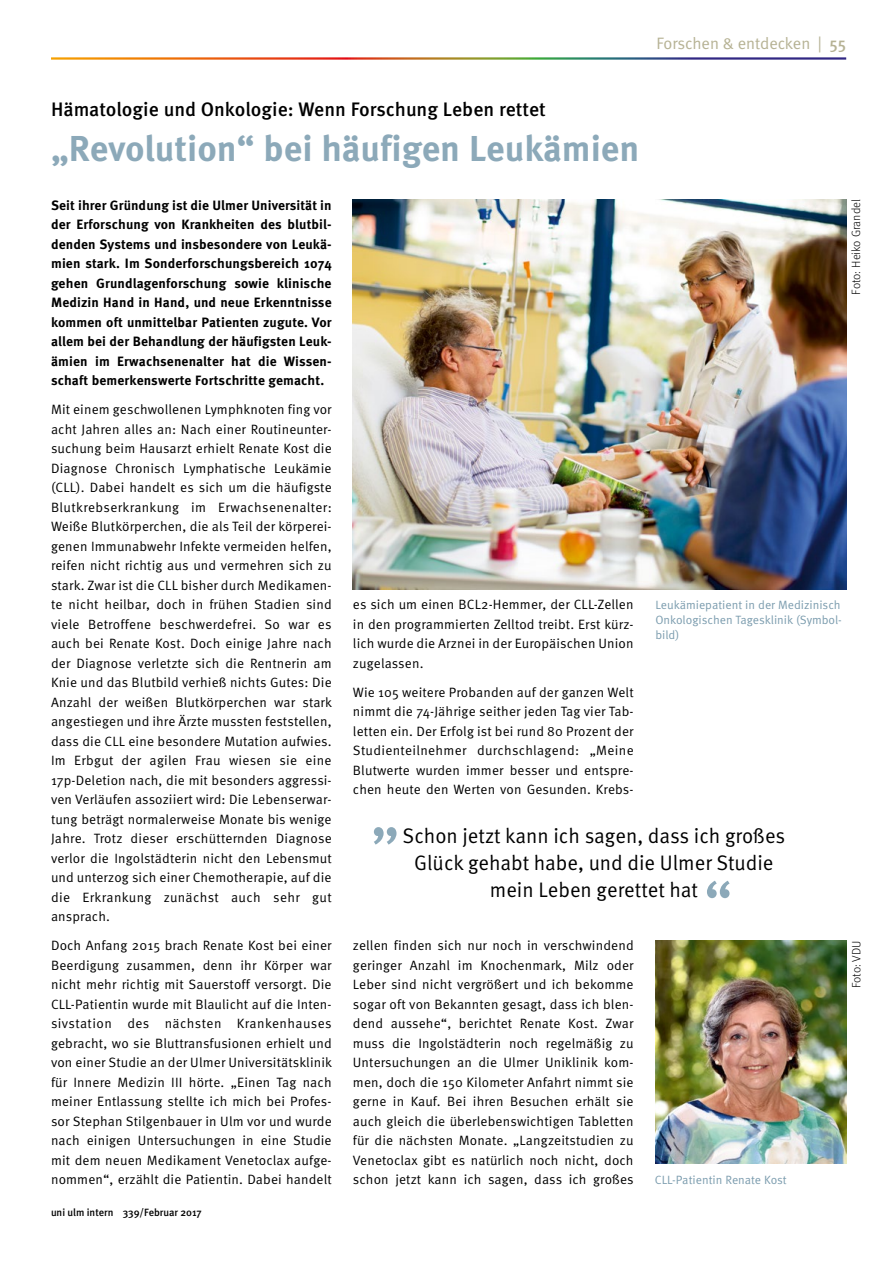
<style>
.page{position:relative;width:893px;height:1263px;background:#fff}
.page>*{position:absolute;margin:0;border:0;box-sizing:border-box;transform-origin:0 0}
.t1{font:700 36px "Meta OT";color:#8ca9b9}
.t2{font:21px/27px "Meta OT Norm";color:#000;text-align:center}
.t3{font:500 19.5px "Meta OT";color:#000}
.t4{font:16.5px "Meta Normal";color:#b6b294}
.t5{font:13.5px/19.5px "Meta OT Norm";letter-spacing:.01em;color:#000;text-align:justify}
.t6{font:700 13.5px/19.5px "Meta OT";letter-spacing:.01em;color:#000;text-align:justify}
.t7{font:12px/15px "Meta OT Norm";color:#7b9cae;text-align:justify}
.t8{font:300 12px "Meta OT";color:#000}
.t9{font:500 10.5px "Meta";color:#000}
.s1{font-family:"Meta";font-weight:500}
</style>
<div class="page">
<img style="left:353px;top:200px;width:494px;height:390px">
<img style="left:655px;top:941px;width:191px;height:223px">
<svg style="left:374px;top:827px;width:22px;height:18px"></svg>
<svg style="left:707px;top:881px;width:23px;height:17px"></svg>
<h3 class="t3" style="left:51px;top:97px;width:496px">Hämatologie und Onkologie: Wenn Forschung Leben rettet</h3>
<h1 class="t1" style="left:51px;top:126px;width:590px">„Revolution“ bei häufigen Leukämien</h1>
<p class="t4" style="left:657px;top:34px;width:191px">Forschen &amp; entdecken | <span class="s1">55</span></p>
<p class="t6" style="left:51px;top:195px;width:282px">Seit ihrer Gründung ist die Ulmer Universität in der Erforschung von Krankheiten des blutbil&shy;denden Systems und insbesondere von Leukä&shy;mien stark. Im Sonderforschungsbereich 1074 gehen Grundlagenforschung sowie klinische Medizin Hand in Hand, und neue Erkenntnisse kommen oft unmittelbar Patienten zugute. Vor allem bei der Behandlung der häufigsten Leuk&shy;ämien im Erwachsenenalter hat die Wissen&shy;schaft bemerkenswerte Fortschritte gemacht.</p>
<p class="t5" style="left:51px;top:400px;width:283px">Mit einem geschwollenen Lymphknoten fing vor acht Jahren alles an: Nach einer Routineunter&shy;suchung beim Hausarzt erhielt Renate Kost die Diagnose Chronisch Lymphatische Leukämie (CLL). Dabei handelt es sich um die häufigste Blutkrebserkrankung im Erwachsenenalter:<br>Weiße Blutkörperchen, die als Teil der körperei&shy;genen Immunabwehr Infekte vermeiden helfen, reifen nicht richtig aus und vermehren sich zu stark. Zwar ist die CLL bisher durch Medikamen&shy;te nicht heilbar, doch in frühen Stadien sind viele Betroffene beschwerdefrei. So war es auch bei Renate Kost. Doch einige Jahre nach der Diagnose verletzte sich die Rentnerin am Knie und das Blutbild verhieß nichts Gutes: Die Anzahl der weißen Blutkörperchen war stark angestiegen und ihre Ärzte mussten feststellen, dass die CLL eine besondere Mutation aufwies.<br>Im Erbgut der agilen Frau wiesen sie eine 17p-Deletion nach, die mit besonders aggressi&shy;ven Verläufen assoziiert wird: Die Lebenserwar&shy;tung beträgt normalerweise Monate bis wenige Jahre. Trotz dieser erschütternden Diagnose verlor die Ingolstädterin nicht den Lebensmut und unterzog sich einer Chemotherapie, auf die die Erkrankung zunächst auch sehr gut ansprach.</p>
<p class="t5" style="left:51px;top:936px;width:283px">Doch Anfang 2015 brach Renate Kost bei einer Beerdigung zusammen, denn ihr Körper war nicht mehr richtig mit Sauerstoff versorgt. Die CLL-Patientin wurde mit Blaulicht auf die Inten&shy;sivstation des nächsten Krankenhauses gebracht, wo sie Bluttransfusionen erhielt und von einer Studie an der Ulmer Universitätsklinik für Innere Medizin III hörte. „Einen Tag nach meiner Entlassung stellte ich mich bei Profes&shy;sor Stephan Stilgenbauer in Ulm vor und wurde nach einigen Untersuchungen in eine Studie mit dem neuen Medikament Venetoclax aufge&shy;nommen“, erzählt die Patientin. Dabei handelt</p>
<p class="t9" style="left:51px;top:1206px;width:152px">uni ulm intern 339/Februar 2017</p>
<p class="t8" style="left:849px;top:294px;width:97px;rotate:-90deg">Foto: Heiko Grandel</p>
<p class="t5" style="left:353px;top:595px;width:282px">es sich um einen BCL2-Hemmer, der CLL-Zellen in den programmierten Zelltod treibt. Erst kürz&shy;lich wurde die Arznei in der Europäischen Union zugelassen.</p>
<p class="t5" style="left:353px;top:682px;width:282px">Wie 105 weitere Probanden auf der ganzen Welt nimmt die 74-Jährige seither jeden Tag vier Tab&shy;letten ein. Der Erfolg ist bei rund 80 Prozent der Studienteilnehmer durchschlagend: „Meine Blutwerte wurden immer besser und entspre&shy;chen heute den Werten von Gesunden. Krebs-</p>
<p class="t7" style="left:655px;top:597px;width:188px">Leukämiepatient in der Medizinisch Onkologischen Tagesklinik (Symbol&shy;bild)</p>
<h2 class="t2" style="left:403px;top:822px;width:384px">Schon jetzt kann ich sagen, dass ich großes<br>Glück gehabt habe, und die Ulmer Studie mein Leben gerettet hat</h2>
<p class="t5" style="left:353px;top:936px;width:282px">zellen finden sich nur noch in verschwindend geringer Anzahl im Knochenmark, Milz oder Leber sind nicht vergrößert und ich bekomme sogar oft von Bekannten gesagt, dass ich blen&shy;dend aussehe“, berichtet Renate Kost. Zwar muss die Ingolstädterin noch regelmäßig zu Untersuchungen an die Ulmer Uniklinik kom&shy;men, doch die 150 Kilometer Anfahrt nimmt sie gerne in Kauf. Bei ihren Besuchen erhält sie auch gleich die überlebenswichtigen Tabletten für die nächsten Monate. „Langzeitstudien zu Venetoclax gibt es natürlich noch nicht, doch schon jetzt kann ich sagen, dass ich großes</p>
<p class="t7" style="left:655px;top:1172px;width:133px">CLL-Patientin Renate Kost</p>
<p class="t8" style="left:849px;top:988px;width:49px;rotate:-90deg">Foto: VDU</p>
</div>
